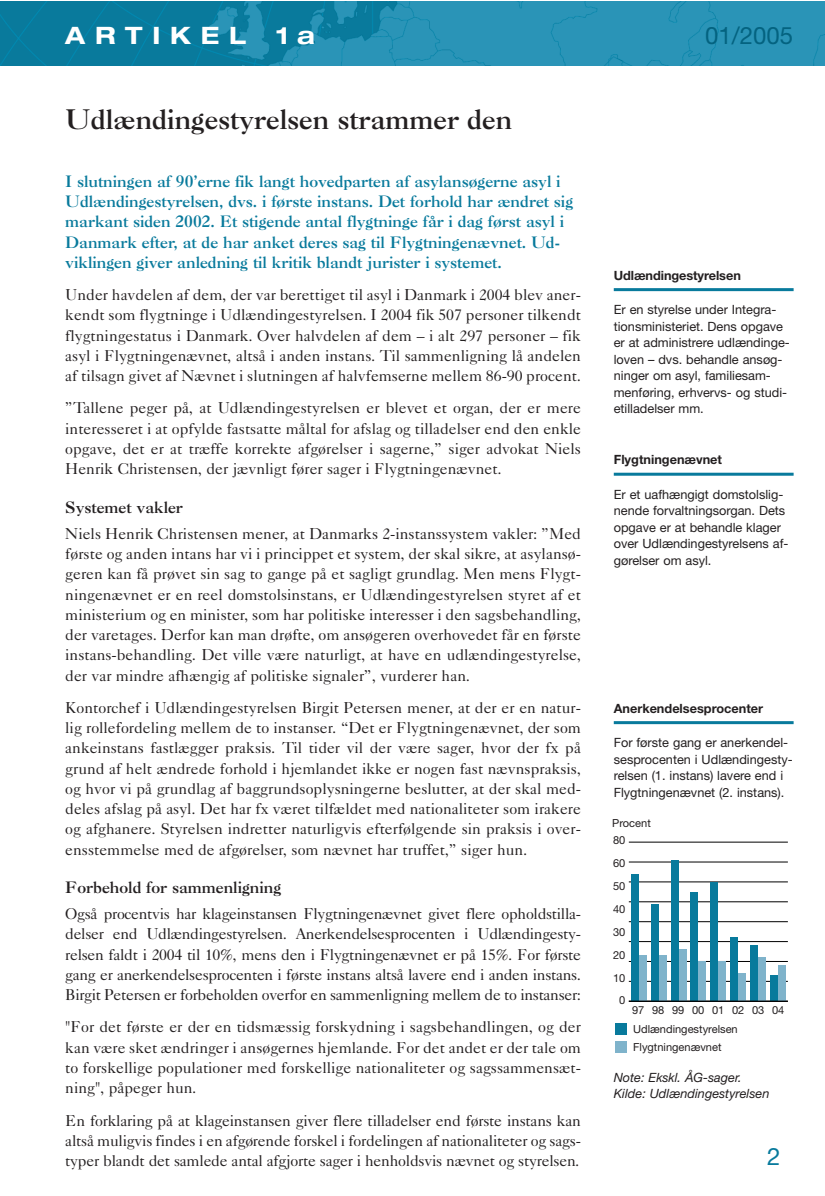
<style>
.page{position:relative;width:825px;height:1196px;background:#fff}
.page>*{position:absolute;margin:0;border:0;box-sizing:border-box;transform-origin:0 0}
.t1{font:27px "Caslon Three LT";color:#231f20}
.t2{font:700 expanded 24px "Helvetica Neue";letter-spacing:.41em;color:#fff}
.t3{font:24px "Helvetica Neue";color:#046380}
.t4{font:24px "Helvetica Neue";color:#087a9c}
.t5{font:15.75px/20.2px "Caslon Five Forty LT";color:#231f20;text-align:justify}
.t6{font:15.75px/20.2px "Caslon Three LT";color:#087a9c}
.t7{font:15.75px "Caslon Three LT";color:#231f20}
.t8{font:12.75px/16.5px "Helvetica Neue";color:#231f20}
.t9{font:700 12.75px "Helvetica Neue";color:#231f20}
.t10{font:italic 12.75px/16.5px "Helvetica Neue";color:#231f20}
.t11{font:11.1px/22.8px "Helvetica Neue";color:#231f20;text-align:center}
</style>
<div class="page">
<img style="left:0;top:2px;width:825px;height:63px">
<hr style="left:614px;top:721px;width:180px;height:3px;background:#087a9c">
<hr style="left:629px;top:1001px;width:159px;height:1px;background:#000">
<hr style="left:629px;top:981px;width:159px;height:1px;background:#000">
<hr style="left:629px;top:961px;width:159px;height:1px;background:#000">
<hr style="left:629px;top:941px;width:159px;height:1px;background:#000">
<hr style="left:629px;top:921px;width:159px;height:1px;background:#000">
<hr style="left:629px;top:901px;width:159px;height:1px;background:#000">
<hr style="left:629px;top:881px;width:159px;height:1px;background:#000">
<hr style="left:629px;top:861px;width:159px;height:1px;background:#000">
<hr style="left:629px;top:841px;width:159px;height:1px;background:#000">
<div style="left:639px;top:955px;width:8px;height:46px;background:#7fb3cb"></div>
<div style="left:659px;top:955px;width:8px;height:46px;background:#7fb3cb"></div>
<div style="left:679px;top:949px;width:7px;height:52px;background:#7fb3cb"></div>
<div style="left:698px;top:961px;width:8px;height:40px;background:#7fb3cb"></div>
<div style="left:718px;top:961px;width:8px;height:40px;background:#7fb3cb"></div>
<div style="left:738px;top:973px;width:8px;height:28px;background:#7fb3cb"></div>
<div style="left:758px;top:957px;width:8px;height:44px;background:#7fb3cb"></div>
<div style="left:778px;top:965px;width:8px;height:36px;background:#7fb3cb"></div>
<div style="left:631px;top:874px;width:8px;height:127px;background:#087a9c"></div>
<div style="left:651px;top:903px;width:8px;height:98px;background:#087a9c"></div>
<div style="left:671px;top:860px;width:8px;height:141px;background:#087a9c"></div>
<div style="left:690px;top:891px;width:8px;height:110px;background:#087a9c"></div>
<div style="left:710px;top:882px;width:8px;height:119px;background:#087a9c"></div>
<div style="left:730px;top:937px;width:8px;height:64px;background:#087a9c"></div>
<div style="left:750px;top:945px;width:8px;height:56px;background:#087a9c"></div>
<div style="left:770px;top:975px;width:8px;height:26px;background:#087a9c"></div>
<hr style="left:629px;top:1000px;width:159px;height:1px;background:#000">
<div style="left:616px;top:1023px;width:11px;height:11px;background:#087a9c"></div>
<div style="left:616px;top:1041px;width:11px;height:11px;background:#7fb3cb"></div>
<hr style="left:614px;top:288px;width:180px;height:3px;background:#087a9c">
<hr style="left:614px;top:473px;width:180px;height:3px;background:#087a9c">
<h2 class="t2" style="left:65px;top:27px;width:251px">ARTIKEL 1a</h2>
<h2 class="t3" style="left:705px;top:27px;width:90px">01/2005</h2>
<h1 class="t1" style="left:65px;top:109px;width:448px">Udlændingestyrelsen strammer den</h1>
<p class="t6" style="left:65px;top:172px;width:509px">I slutningen af 90’erne fik langt hovedparten af asylansøgerne asyl i Udlændingestyrelsen, dvs. i første instans. Det forhold har ændret sig markant siden 2002. Et stigende antal flygtninge får i dag først asyl i Danmark efter, at de har anket deres sag til Flygtningenævnet. Ud&shy;viklingen giver anledning til kritik blandt jurister i systemet.</p>
<p class="t5" style="left:65px;top:286px;width:517px">Under havdelen af dem, der var berettiget til asyl i Danmark i 2004 blev aner&shy;kendt som flygtninge i Udlændingestyrelsen. I 2004 fik 507 personer tilkendt flygtningestatus i Danmark. Over halvdelen af dem – i alt 297 personer – fik asyl i Flygtningenævnet, altså i anden instans. Til sammenligning lå andelen af tilsagn givet af Nævnet i slutningen af halvfemserne mellem 86-90 procent.</p>
<p class="t5" style="left:65px;top:399px;width:517px">”Tallene peger på, at Udlændingestyrelsen er blevet et organ, der er mere interesseret i at opfylde fastsatte måltal for afslag og tilladelser end den enkle opgave, det er at træffe korrekte afgørelser i sagerne,” siger advokat Niels Henrik Christensen, der jævnligt fører sager i Flygtningenævnet.</p>
<p class="t7" style="left:65px;top:501px;width:119px">Systemet vakler</p>
<p class="t5" style="left:65px;top:525px;width:517px">Niels Henrik Christensen mener, at Danmarks 2-instanssystem vakler: ”Med første og anden intans har vi i princippet et system, der skal sikre, at asylansø&shy;geren kan få prøvet sin sag to gange på et sagligt grundlag. Men mens Flygt&shy;ningenævnet er en reel domstolsinstans, er Udlændingestyrelsen styret af et ministerium og en minister, som har politiske interesser i den sagsbehandling, der varetages. Derfor kan man drøfte, om ansøgeren overhovedet får en første instans-behandling. Det ville være naturligt, at have en udlændingestyrelse, der var mindre afhængig af politiske signaler”, vurderer han.</p>
<p class="t5" style="left:65px;top:699px;width:517px">Kontorchef i Udlændingestyrelsen Birgit Petersen mener, at der er en natur&shy;lig rollefordeling mellem de to instanser. “Det er Flygtningenævnet, der som ankeinstans fastlægger praksis. Til tider vil der være sager, hvor der fx på grund af helt ændrede forhold i hjemlandet ikke er nogen fast nævnspraksis, og hvor vi på grundlag af baggrundsoplysningerne beslutter, at der skal med&shy;deles afslag på asyl. Det har fx været tilfældet med nationaliteter som irakere og afghanere. Styrelsen indretter naturligvis efterfølgende sin praksis i over&shy;ensstemmelse med de afgørelser, som nævnet har truffet,” siger hun.</p>
<p class="t7" style="left:65px;top:881px;width:218px">Forbehold for sammenligning</p>
<p class="t5" style="left:65px;top:905px;width:517px">Også procentvis har klageinstansen Flygtningenævnet givet flere opholdstilla&shy;delser end Udlændingestyrelsen. Anerkendelsesprocenten i Udlændingesty&shy;relsen faldt i 2004 til 10%, mens den i Flygtningenævnet er på 15%. For første gang er anerkendelsesprocenten i første instans altså lavere end i anden instans.<br>Birgit Petersen er forbeholden overfor en sammenligning mellem de to instanser:</p>
<p class="t5" style="left:65px;top:1018px;width:517px">"For det første er der en tidsmæssig forskydning i sagsbehandlingen, og der kan være sket ændringer i ansøgernes hjemlande. For det andet er der tale om to forskellige populationer med forskellige nationaliteter og sagssammensæt&shy;ning", påpeger hun.</p>
<p class="t5" style="left:65px;top:1111px;width:517px">En forklaring på at klageinstansen giver flere tilladelser end første instans kan altså muligvis findes i en afgørende forskel i fordelingen af nationaliteter og sags&shy;typer blandt det samlede antal afgjorte sager i henholdsvis nævnet og styrelsen.</p>
<p class="t9" style="left:614px;top:271px;width:129px">Udlændingestyrelsen</p>
<p class="t8" style="left:614px;top:303px;width:178px">Er en styrelse under Integra&shy;tionsministeriet. Dens opgave er at administrere udlændinge&shy;loven – dvs. behandle ansøg&shy;ninger om asyl, familiesam&shy;menføring, erhvervs- og studi&shy;etilladelser mm.</p>
<p class="t9" style="left:614px;top:455px;width:110px">Flygtningenævnet</p>
<p class="t8" style="left:614px;top:487px;width:176px">Er et uafhængigt domstolslig&shy;nende forvaltningsorgan. Dets opgave er at behandle klager over Udlændingestyrelsens af&shy;gørelser om asyl.</p>
<p class="t9" style="left:614px;top:703px;width:151px">Anerkendelsesprocenter</p>
<p class="t8" style="left:614px;top:735px;width:180px">For første gang er anerkendel&shy;sesprocenten i Udlændingesty&shy;relsen (1. instans) lavere end i<br>Flygtningenævnet (2. instans).</p>
<p class="t11" style="left:612px;top:813px;width:40px">Procent</p>
<p class="t11" style="left:613px;top:830px;width:14px">80<br>60<br>50<br>40<br>30<br>20<br>10<br>0</p>
<p class="t11" style="left:632px;top:1001px;width:154px;line-height:19.2px;text-align:left">97 98 99 00 01 02 03 04<br>Udlændingestyrelsen</p>
<p class="t11" style="left:633px;top:1036px;width:90px">Flygtningenævnet</p>
<p class="t10" style="left:614px;top:1070px;width:157px">Note: Ekskl. ÅG-sager.<br>Kilde: Udlændingestyrelsen</p>
<h2 class="t4" style="left:767px;top:1147px;width:15px">2</h2>
</div>
